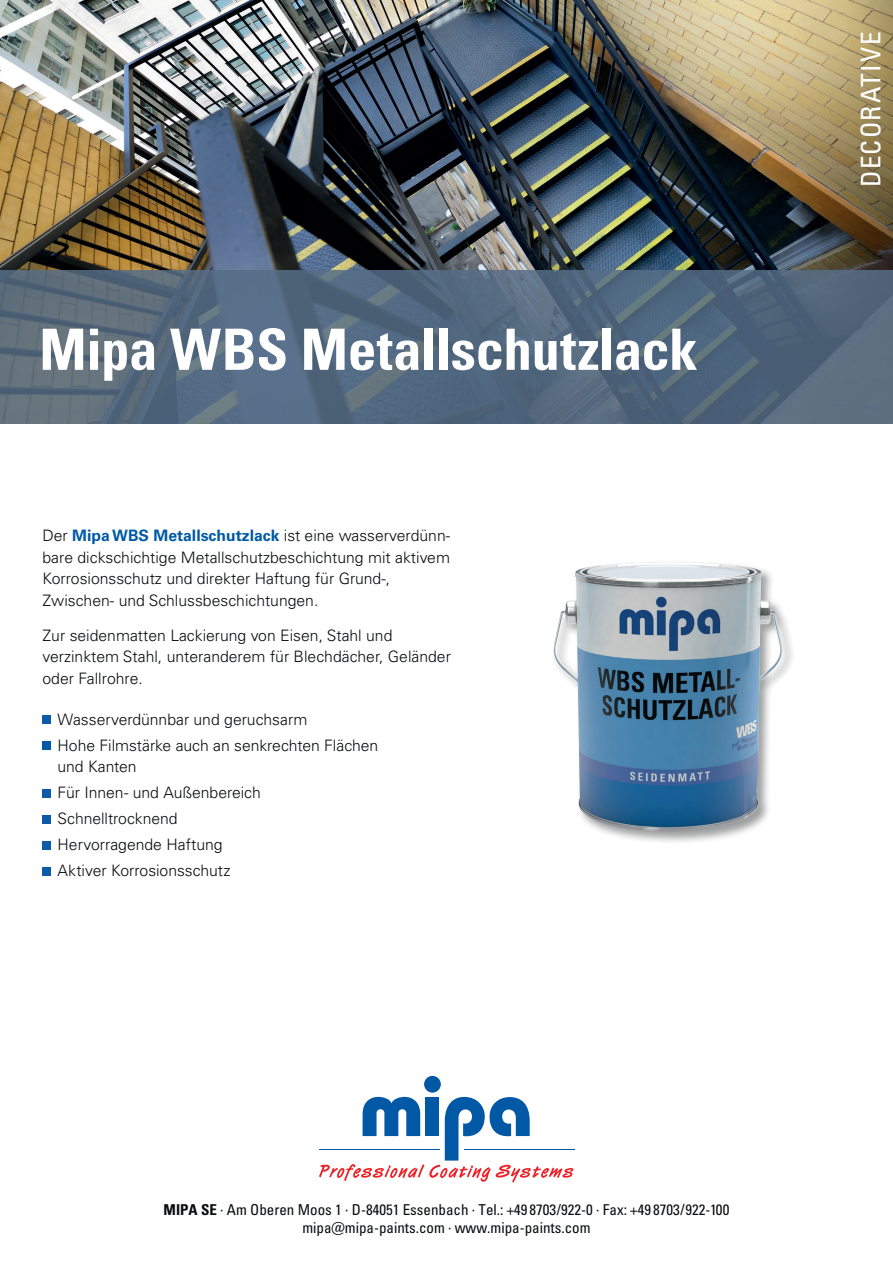
<style>
.page{position:relative;width:893px;height:1263px;background:#fff}
.page>*{position:absolute;margin:0;border:0;box-sizing:border-box;transform-origin:0 0}
.t1{font:57px "Univers LTCYR 67 Bold Cond";letter-spacing:-.01em;color:#fff}
.t2{font:condensed 27px "Univers LTCYR 57";letter-spacing:.05em;color:#fff}
.t3{font:300 15.75px/26px "Univers LT Pro 45";color:#090b0d}
.t4{font:condensed 15px/18px "Univers LTCYR 57";color:#090b0d;text-align:center}
.s1{font-family:"Univers LT Pro 65";font-weight:700;color:#0159a5}
.s2{font-family:"Univers LTCYR 67 Bold Cond";font-stretch:normal}
</style>
<div class="page">
<img style="left:0;top:0;width:893px;height:270px">
<svg style="left:0;top:270px;width:893px;height:154px;background:#54697d"></svg>
<hr style="left:464px;top:1149px;width:110px;height:1px;background:#0159a5">
<div style="left:424px;top:1076px;width:17px;height:16px;background:#0159a5;border-radius:50%"></div>
<svg style="left:319px;top:1091px;width:254px;height:91px"></svg>
<div style="left:43px;top:715px;width:8px;height:9px;background:#0c5aa8"></div>
<div style="left:43px;top:741px;width:8px;height:9px;background:#0159a5"></div>
<div style="left:43px;top:789px;width:8px;height:8px;background:#0c5aa8"></div>
<div style="left:43px;top:815px;width:8px;height:8px;background:#0c5aa8"></div>
<div style="left:43px;top:841px;width:8px;height:8px;background:#0c5aa8"></div>
<div style="left:43px;top:867px;width:8px;height:8px;background:#0c5aa8"></div>
<div style="left:551px;top:560px;width:245px;height:285px;background:#090b0d;opacity:.4"></div>
<img style="left:552px;top:562px;width:231px;height:270px">
<h1 class="t1" style="left:39px;top:315px;width:660px">Mipa WBS Metallschutzlack</h1>
<p class="t3" style="left:43px;top:524px;width:409px;line-height:21.8px">Der <span class="s1">Mipa WBS Metallschutzlack</span> ist eine wasserverdünn&shy;bare dickschichtige Metallschutzbeschichtung mit aktivem Korrosionsschutz und direkter Haftung für Grund-, Zwischen- und Schlussbeschichtungen.</p>
<p class="t3" style="left:43px;top:624px;width:410px;line-height:21.8px">Zur seidenmatten Lackierung von Eisen, Stahl und verzinktem Stahl, unteranderem für Blechdächer, Geländer oder Fallrohre.</p>
<p class="t3" style="left:58px;top:706px;width:322px">Wasserverdünnbar und geruchsarm<br>Hohe Filmstärke auch an senkrechten Flächen</p>
<p class="t3" style="left:58px;top:754px;width:205px">und Kanten<br>Für Innen- und Außenbereich<br>Schnelltrocknend<br>Hervorragende Haftung<br>Aktiver Korrosionsschutz</p>
<p class="t4" style="left:164px;top:1200px;width:567px"><span class="s2">MIPA SE</span> · Am Oberen Moos 1 · D-84051 Essenbach · Tel.: +49 8703/922-0 · Fax: +49 8703/922-100 mipa@mipa-paints.com · www.mipa-paints.com</p>
<h2 class="t2" style="left:854px;top:187px;width:157px;rotate:-90deg">DECORATIVE</h2>
</div>
